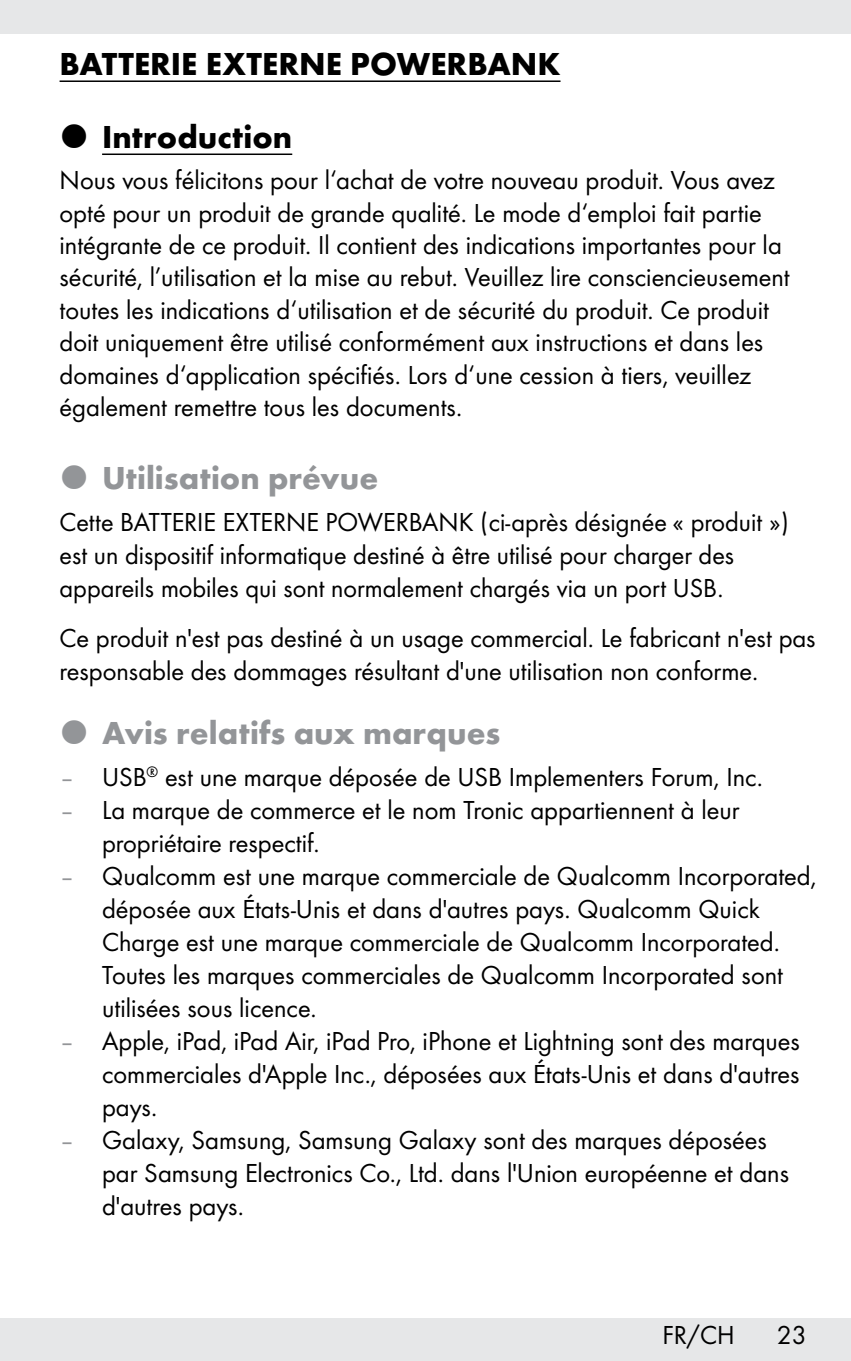
<style>
.page{position:relative;width:851px;height:1361px;background:#fff}
.page>*{position:absolute;margin:0;border:0;box-sizing:border-box;transform-origin:0 0}
.t1{font:700 33px "Futura";color:#939598}
.t2{font:700 33px "Futura";color:#000}
.t3{font:27px/33px "Futura Boo";color:#000}
.s1{color:#939598}
</style>
<div class="page">
<div style="left:0;top:1318px;width:850px;height:43px;background:#e6e7e8"></div>
<div style="left:0;top:0;width:850px;height:34px;background:#e6e7e8"></div>
<hr style="left:60px;top:80px;width:500px;height:2px;background:#000">
<hr style="left:102px;top:153px;width:190px;height:2px;background:#000">
<p class="t2" style="left:60px;top:40px;width:502px">BATTERIE EXTERNE POWERBANK</p>
<p class="t2" style="left:102px;top:113px;width:192px">Introduction</p>
<p class="t3" style="left:60px;top:163px;width:731px">Nous vous félicitons pour l‘achat de votre nouveau produit. Vous avez opté pour un produit de grande qualité. Le mode d‘emploi fait partie intégrante de ce produit. Il contient des indications importantes pour la sécurité, l’utilisation et la mise au rebut. Veuillez lire consciencieusement toutes les indications d‘utilisation et de sécurité du produit. Ce produit doit uniquement être utilisé conformément aux instructions et dans les domaines d‘application spécifiés. Lors d‘une cession à tiers, veuillez également remettre tous les documents.</p>
<p class="t1" style="left:102px;top:454px;width:277px">Utilisation prévue</p>
<p class="t3" style="left:60px;top:504px;width:730px">Cette BATTERIE EXTERNE POWERBANK (ci-après désignée « produit ») est un dispositif informatique destiné à être utilisé pour charger des appareils mobiles qui sont normalement chargés via un port USB.</p>
<p class="t3" style="left:60px;top:620px;width:757px">Ce produit n'est pas destiné à un usage commercial. Le fabricant n'est pas responsable des dommages résultant d'une utilisation non conforme.</p>
<p class="t1" style="left:102px;top:709px;width:399px">Avis relatifs aux marques</p>
<p class="t3" style="left:60px;top:759px;width:705px"><span class="s1">–</span> USB<sup>®</sup> est une marque déposée de USB Implementers Forum, Inc.</p>
<p class="t3" style="left:102px;top:792px;width:638px;text-indent:-43px"><span class="s1">–</span> La marque de commerce et le nom Tronic appartiennent à leur propriétaire respectif.</p>
<p class="t3" style="left:102px;top:858px;width:716px;text-indent:-43px"><span class="s1">–</span> Qualcomm est une marque commerciale de Qualcomm Incorporated, déposée aux États-Unis et dans d'autres pays. Qualcomm Quick Charge est une marque commerciale de Qualcomm Incorporated.<br>Toutes les marques commerciales de Qualcomm Incorporated sont utilisées sous licence.</p>
<p class="t3" style="left:102px;top:1023px;width:699px;text-align:justify;text-indent:-43px"><span class="s1">–</span> Apple, iPad, iPad Air, iPad Pro, iPhone et Lightning sont des marques commerciales d'Apple Inc., déposées aux États-Unis et dans d'autres pays.</p>
<p class="t3" style="left:102px;top:1121px;width:688px;text-indent:-43px"><span class="s1">–</span> Galaxy, Samsung, Samsung Galaxy sont des marques déposées par Samsung Electronics Co., Ltd. dans l'Union européenne et dans d'autres pays.</p>
<p class="t3" style="left:662px;top:1317px;width:74px">FR/CH</p>
<p class="t3" style="left:776px;top:1317px;width:31px">23</p>
</div>
